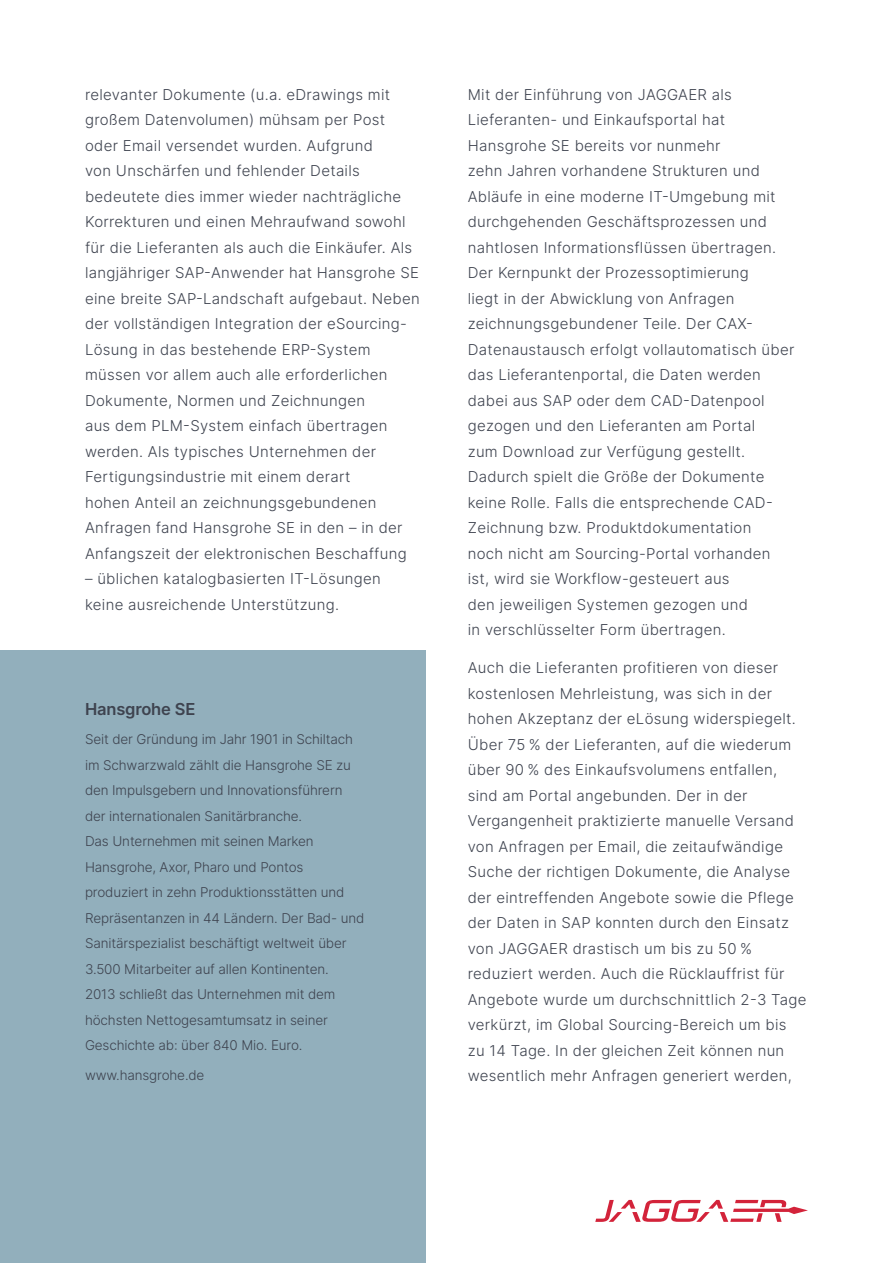
<style>
.page{position:relative;width:893px;height:1263px;background:#fff}
.page>*{position:absolute;margin:0;border:0;box-sizing:border-box;transform-origin:0 0}
.t1{font:600 16.5px "Inter";letter-spacing:-.01em;color:#3e434f}
.t2{font:300 15px/25.5px "Inter";letter-spacing:.02em;color:#3e434f}
.t3{font:300 13.5px/25.5px "Inter";letter-spacing:-.01em;color:#3e434f}
</style>
<div class="page">
<div style="left:0;top:651px;width:425px;height:612px;background:#92afbc"></div>
<svg style="left:595px;top:1200px;width:213px;height:22px"></svg>
<p class="t2" style="left:85px;top:81px;width:336px">relevanter Dokumente (u.a. eDrawings mit großem Datenvolumen) mühsam per Post oder Email versendet wurden. Aufgrund<br>von Unschärfen und fehlender Details bedeutete dies immer wieder nachträgliche Korrekturen und einen Mehraufwand sowohl für die Lieferanten als auch die Einkäufer. Als langjähriger SAP-Anwender hat Hansgrohe SE eine breite SAP-Landschaft aufgebaut. Neben der vollständigen Integration der eSourcing-Lösung in das bestehende ERP-System müssen vor allem auch alle erforderlichen Dokumente, Normen und Zeichnungen<br>aus dem PLM-System einfach übertragen werden. Als typisches Unternehmen der Fertigungsindustrie mit einem derart<br>hohen Anteil an zeichnungsgebundenen Anfragen fand Hansgrohe SE in den – in der Anfangszeit der elektronischen Beschaffung</p>
<p class="t2" style="left:85px;top:566px;width:297px">– üblichen katalogbasierten IT-Lösungen keine ausreichende Unterstützung.</p>
<p class="t1" style="left:85px;top:696px;width:112px">Hansgrohe SE</p>
<p class="t3" style="left:85px;top:726px;width:281px">Seit der Gründung im Jahr 1901 in Schiltach im Schwarzwald zählt die Hansgrohe SE zu den Impulsgebern und Innovationsführern der internationalen Sanitärbranche.<br>Das Unternehmen mit seinen Marken Hansgrohe, Axor, Pharo und Pontos produziert in zehn Produktionsstätten und Repräsentanzen in 44 Ländern. Der Bad- und Sanitärspezialist beschäftigt weltweit über 3.500 Mitarbeiter auf allen Kontinenten.<br>2013 schließt das Unternehmen mit dem höchsten Nettogesamtumsatz in seiner Geschichte ab: über 840 Mio. Euro.</p>
<p class="t3" style="left:85px;top:1062px;width:121px">www.hansgrohe.de</p>
<p class="t2" style="left:468px;top:81px;width:328px">Mit der Einführung von JAGGAER als Lieferanten- und Einkaufsportal hat Hansgrohe SE bereits vor nunmehr<br>zehn Jahren vorhandene Strukturen und Abläufe in eine moderne IT-Umgebung mit durchgehenden Geschäftsprozessen und nahtlosen Informationsflüssen übertragen.<br>Der Kernpunkt der Prozessoptimierung<br>liegt in der Abwicklung von Anfragen zeichnungsgebundener Teile. Der CAX-Datenaustausch erfolgt vollautomatisch über das Lieferantenportal, die Daten werden dabei aus SAP oder dem CAD-Datenpool gezogen und den Lieferanten am Portal<br>zum Download zur Verfügung gestellt.<br>Dadurch spielt die Größe der Dokumente keine Rolle. Falls die entsprechende CAD-Zeichnung bzw. Produktdokumentation<br>noch nicht am Sourcing-Portal vorhanden ist, wird sie Workflow-gesteuert aus<br>den jeweiligen Systemen gezogen und<br>in verschlüsselter Form übertragen.</p>
<p class="t2" style="left:468px;top:655px;width:340px">Auch die Lieferanten profitieren von dieser kostenlosen Mehrleistung, was sich in der hohen Akzeptanz der eLösung widerspiegelt.<br>Über 75 % der Lieferanten, auf die wiederum über 90 % des Einkaufsvolumens entfallen, sind am Portal angebunden. Der in der Vergangenheit praktizierte manuelle Versand von Anfragen per Email, die zeitaufwändige Suche der richtigen Dokumente, die Analyse der eintreffenden Angebote sowie die Pflege der Daten in SAP konnten durch den Einsatz von JAGGAER drastisch um bis zu 50 % reduziert werden. Auch die Rücklauffrist für Angebote wurde um durchschnittlich 2-3 Tage verkürzt, im Global Sourcing-Bereich um bis zu 14 Tage. In der gleichen Zeit können nun wesentlich mehr Anfragen generiert werden,</p>
</div>
